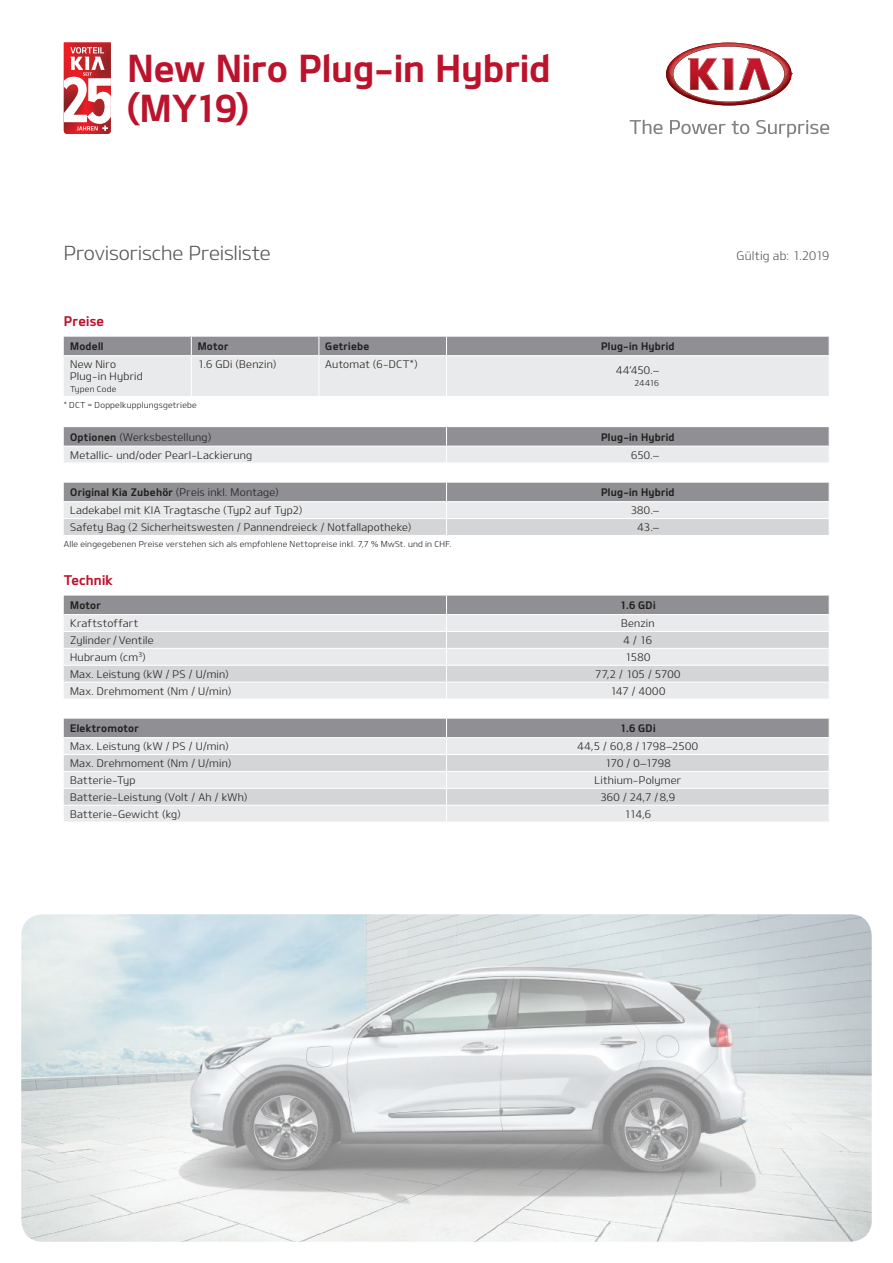
<style>
.page{position:relative;width:893px;height:1263px;background:#fff}
.page>*{position:absolute;margin:0;border:0;box-sizing:border-box;transform-origin:0 0}
.t1{font:37.5px/40.5px "Design KOTFB";color:#bc132d}
.t2{font:19.5px "Design KOTFL";letter-spacing:-.01em;color:#57585a}
.t3{font:13.5px "Design KOTFB";letter-spacing:.015em;color:#bc132d}
.t4{font:12px "Design KOTFL";letter-spacing:.015em;color:#57585a}
.t5{font:10.5px/12px "Design KOTFL";letter-spacing:.02em;color:#231f20}
.t6{font:10.5px "Design KOTFB";letter-spacing:.025em;color:#231f20}
.t7{font:8.25px "Design KOTFL";letter-spacing:.025em;color:#231f20}
.s1{font-family:"Design KOTFB"}
</style>
<div class="page">
<img style="left:21px;top:914px;width:851px;height:328px">
<svg style="left:666px;top:43px;width:126px;height:63px"></svg>
<svg style="left:630px;top:120px;width:33px;height:14px"></svg>
<svg style="left:670px;top:120px;width:55px;height:14px"></svg>
<svg style="left:732px;top:121px;width:17px;height:13px"></svg>
<svg style="left:756px;top:120px;width:73px;height:18px"></svg>
<svg style="left:64px;top:337px;width:765px;height:59px;background:#cdced0"></svg>
<hr style="left:191px;top:356px;width:1px;height:40px;background:#fff">
<hr style="left:318px;top:356px;width:1px;height:40px;background:#fff">
<svg style="left:64px;top:427px;width:765px;height:35px;background:#b9b9bc"></svg>
<hr style="left:64px;top:446px;width:382px;height:1px;background:#fff">
<svg style="left:64px;top:483px;width:765px;height:52px;background:#c3c4c7"></svg>
<hr style="left:64px;top:518px;width:382px;height:1px;background:#fff">
<svg style="left:64px;top:596px;width:765px;height:102px;background:#d3d4d6"></svg>
<hr style="left:64px;top:614px;width:382px;height:1px;background:#fff">
<hr style="left:446px;top:614px;width:384px;height:1px;background:#fff">
<svg style="left:64px;top:719px;width:765px;height:102px;background:#d3d4d6"></svg>
<svg style="left:64px;top:43px;width:47px;height:91px"></svg>
<h1 class="t1" style="left:128px;top:46px;width:425px">New Niro Plug-in Hybrid (MY19)</h1>
<h2 class="t2" style="left:64px;top:241px;width:209px">Provisorische Preisliste</h2>
<p class="t4" style="left:737px;top:248px;width:94px">Gültig ab: 1.2019</p>
<p class="t3" style="left:64px;top:313px;width:42px">Preise</p>
<p class="t6" style="left:70px;top:340px;width:35px">Modell</p>
<p class="t6" style="left:198px;top:340px;width:32px">Motor</p>
<p class="t6" style="left:325px;top:340px;width:46px">Getriebe</p>
<p class="t6" style="left:601px;top:340px;width:75px">Plug-in Hybrid</p>
<p class="t5" style="left:70px;top:358px;width:74px">New Niro<br>Plug-in Hybrid</p>
<p class="t7" style="left:70px;top:384px;width:48px">Typen Code</p>
<p class="t5" style="left:198px;top:358px;width:80px">1.6 GDi (Benzin)</p>
<p class="t5" style="left:325px;top:358px;width:94px">Automat (6-DCT*)</p>
<p class="t5" style="left:616px;top:364px;width:44px">44’450.–</p>
<p class="t7" style="left:635px;top:378px;width:26px">24416</p>
<p class="t7" style="left:64px;top:400px;width:134px">* DCT = Doppelkupplungsgetriebe</p>
<p class="t5" style="left:70px;top:431px;width:143px"><span class="s1">Optionen</span> (Werksbestellung)</p>
<p class="t6" style="left:601px;top:430px;width:75px">Plug-in Hybrid</p>
<p class="t5" style="left:70px;top:449px;width:184px">Metallic- und/oder Pearl-Lackierung</p>
<p class="t5" style="left:631px;top:449px;width:29px">650.–</p>
<p class="t5" style="left:70px;top:486px;width:210px"><span class="s1">Original Kia Zubehör</span> (Preis inkl. Montage)</p>
<p class="t6" style="left:601px;top:486px;width:75px">Plug-in Hybrid</p>
<p class="t5" style="left:70px;top:504px;width:234px">Ladekabel mit KIA Tragtasche (Typ2 auf Typ2)</p>
<p class="t5" style="left:631px;top:504px;width:30px">380.–</p>
<p class="t5" style="left:70px;top:521px;width:343px">Safety Bag (2 Sicherheitswesten / Pannendreieck / Notfallapotheke)</p>
<p class="t5" style="left:638px;top:521px;width:23px">43.–</p>
<p class="t7" style="left:64px;top:539px;width:389px">Alle eingegebenen Preise verstehen sich als empfohlene Nettopreise inkl. 7,7 % MwSt. und in CHF.</p>
<p class="t3" style="left:64px;top:571px;width:50px">Technik</p>
<p class="t6" style="left:70px;top:599px;width:32px">Motor</p>
<p class="t6" style="left:620px;top:599px;width:37px">1.6 GDi</p>
<p class="t5" style="left:70px;top:617px;width:70px">Kraftstoffart</p>
<p class="t5" style="left:621px;top:617px;width:35px">Benzin</p>
<p class="t5" style="left:70px;top:634px;width:85px">Zylinder / Ventile</p>
<p class="t5" style="left:623px;top:634px;width:30px">4 / 16</p>
<p class="t5" style="left:70px;top:651px;width:77px">Hubraum (cm<sup>3</sup>)</p>
<p class="t5" style="left:625px;top:651px;width:27px">1580</p>
<p class="t5" style="left:70px;top:668px;width:160px">Max. Leistung (kW / PS / U/min)</p>
<p class="t5" style="left:595px;top:668px;width:87px">77,2 / 105 / 5700</p>
<p class="t5" style="left:70px;top:684px;width:163px">Max. Drehmoment (Nm / U/min)</p>
<p class="t5" style="left:610px;top:684px;width:56px">147 / 4000</p>
<p class="t6" style="left:70px;top:722px;width:70px">Elektromotor</p>
<p class="t6" style="left:620px;top:722px;width:37px">1.6 GDi</p>
<p class="t5" style="left:70px;top:740px;width:160px">Max. Leistung (kW / PS / U/min)</p>
<p class="t5" style="left:578px;top:740px;width:122px">44,5 / 60,8 / 1798–2500</p>
<p class="t5" style="left:70px;top:757px;width:163px">Max. Drehmoment (Nm / U/min)</p>
<p class="t5" style="left:605px;top:757px;width:67px">170 / 0–1798</p>
<p class="t5" style="left:70px;top:774px;width:67px">Batterie-Typ</p>
<p class="t5" style="left:594px;top:774px;width:88px">Lithium-Polymer</p>
<p class="t5" style="left:70px;top:791px;width:179px">Batterie-Leistung (Volt / Ah / kWh)</p>
<p class="t5" style="left:600px;top:791px;width:76px">360 / 24,7 / 8,9</p>
<p class="t5" style="left:70px;top:808px;width:112px">Batterie-Gewicht (kg)</p>
<p class="t5" style="left:624px;top:808px;width:28px">114,6</p>
</div>
